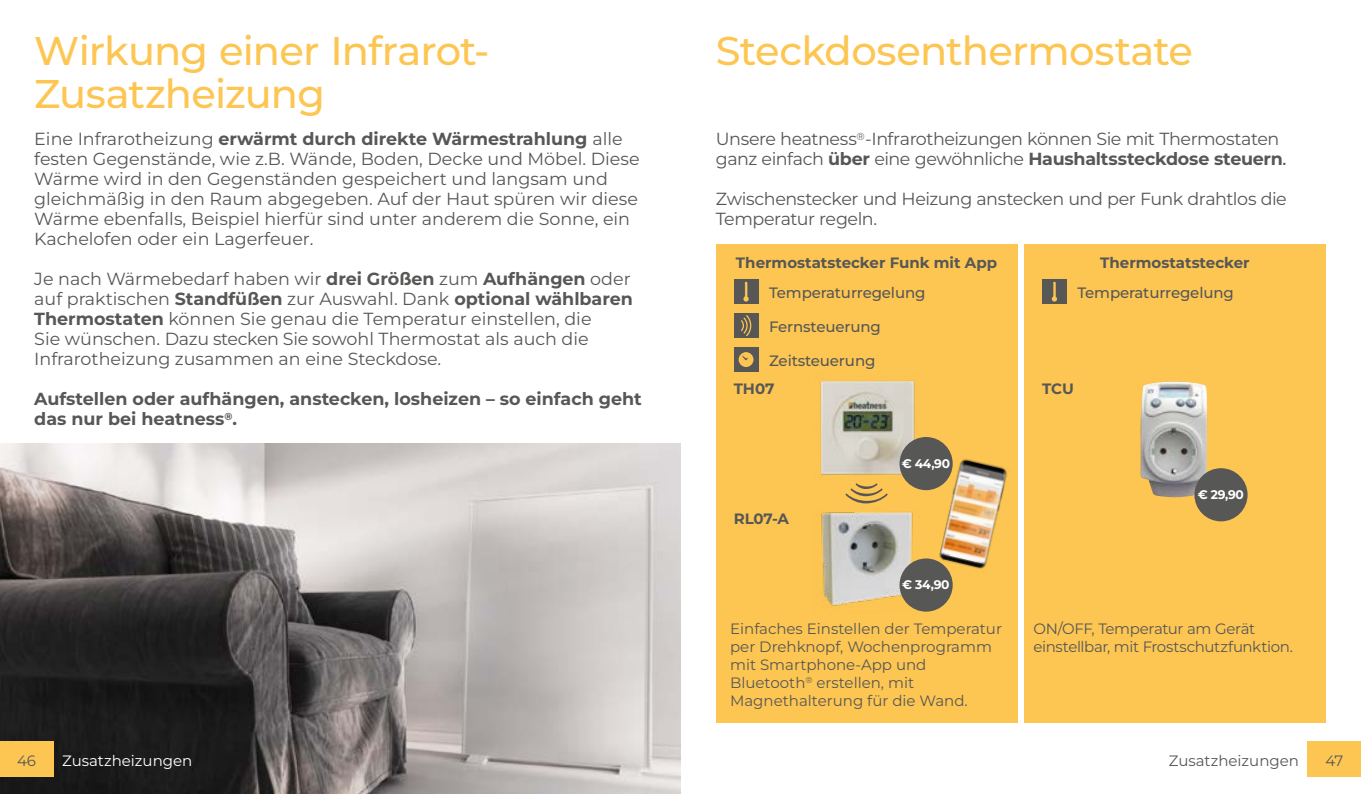
<style>
.page{position:relative;width:1361px;height:794px;background:#fff}
.page>*{position:absolute;margin:0;border:0;box-sizing:border-box;transform-origin:0 0}
.t1{font:500 40px/42.5px "Montserrat";letter-spacing:-.02em;color:#fdc652}
.t2{font:17.5px/20px "Montserrat";color:#575756}
.t3{font:17.5px/20px "Montserrat";letter-spacing:-.025em;color:#575756}
.t4{font:700 17.5px/20px "Montserrat";color:#575756}
.t5{font:17.5px/20px "Montserrat";letter-spacing:-.03em;color:#575756}
.t6{font:15px/18px "Montserrat";color:#575756}
.t7{font:500 15px "Montserrat";letter-spacing:-.01em;color:#575756}
.t8{font:15px/18px "Montserrat";letter-spacing:-.025em;color:#575756}
.t9{font:700 15px "Montserrat";color:#575756}
.t10{font:15px "Montserrat";color:#fff}
.t11{font:700 12.5px "Montserrat";letter-spacing:-.02em;color:#fff}
.s1{font-weight:700}
.s2{font-weight:500}
</style>
<div class="page">
<img style="left:0;top:443px;width:680px;height:351px">
<div style="left:1024px;top:244px;width:301px;height:478px;background:#fdc652"></div>
<div style="left:716px;top:244px;width:301px;height:478px;background:#fdc652"></div>
<div style="left:733px;top:279px;width:25px;height:25px;background:#575756"></div>
<svg style="left:743px;top:282px;width:5px;height:19px"></svg>
<div style="left:733px;top:347px;width:25px;height:25px;background:#575756"></div>
<svg style="left:738px;top:352px;width:15px;height:15px"></svg>
<div style="left:733px;top:313px;width:25px;height:25px;background:#575756"></div>
<svg style="left:741px;top:315px;width:10px;height:21px"></svg>
<div style="left:1042px;top:279px;width:25px;height:25px;background:#575756"></div>
<svg style="left:1052px;top:282px;width:5px;height:19px"></svg>
<svg style="left:845px;top:483px;width:43px;height:20px"></svg>
<img style="left:820px;top:380px;width:100px;height:96px">
<img style="left:821px;top:512px;width:98px;height:99px">
<img style="left:1140px;top:381px;width:67px;height:116px">
<div style="left:899px;top:437px;width:53px;height:53px;background:#575756;border-radius:50%"></div>
<img style="left:917px;top:442px;width:90px;height:151px">
<div style="left:899px;top:558px;width:53px;height:53px;background:#575756;border-radius:50%"></div>
<div style="left:1194px;top:468px;width:53px;height:53px;background:#575756;border-radius:50%"></div>
<div style="left:1307px;top:741px;width:54px;height:35px;background:#fdc652"></div>
<div style="left:0;top:741px;width:53px;height:35px;background:#fdc652"></div>
<h1 class="t1" style="left:34px;top:29px;width:457px">Wirkung einer Infrarot-<br>Zusatzheizung</h1>
<p class="t2" style="left:34px;top:129px;width:607px">Eine Infrarotheizung <span class="s1">erwärmt durch direkte Wärmestrahlung</span> alle festen Gegenstände, wie z.B. Wände, Boden, Decke und Möbel. Diese Wärme wird in den Gegenständen gespeichert und langsam und gleichmäßig in den Raum abgegeben. Auf der Haut spüren wir diese Wärme ebenfalls, Beispiel hierfür sind unter anderem die Sonne, ein Kachelofen oder ein Lagerfeuer.</p>
<p class="t2" style="left:34px;top:269px;width:600px">Je nach Wärmebedarf haben wir <span class="s1">drei Größen</span> zum <span class="s1">Aufhängen</span> oder auf praktischen <span class="s1">Standfüßen</span> zur Auswahl. Dank <span class="s1">optional wählbaren Thermostaten</span> können Sie genau die Temperatur einstellen, die<br>Sie wünschen. Dazu stecken Sie sowohl Thermostat als auch die Infrarotheizung zusammen an eine Steckdose.</p>
<p class="t4" style="left:34px;top:389px;width:609px">Aufstellen oder aufhängen, anstecken, losheizen – so einfach geht das nur bei heatness<sup>®</sup>.</p>
<h1 class="t1" style="left:716px;top:29px;width:478px">Steckdosenthermostate</h1>
<p class="t3" style="left:716px;top:129px;width:572px">Unsere heatness<sup>®</sup>-Infrarotheizungen können Sie mit Thermostaten ganz einfach <span class="s1">über</span> eine gewöhnliche <span class="s1">Haushaltssteckdose steuern</span><span class="s2">.</span></p>
<p class="t5" style="left:716px;top:189px;width:572px">Zwischenstecker und Heizung anstecken und per Funk drahtlos die<br>Temperatur regeln.</p>
<p class="t9" style="left:736px;top:253px;width:263px">Thermostatstecker Funk mit App</p>
<p class="t9" style="left:1100px;top:253px;width:151px">Thermostatstecker</p>
<p class="t7" style="left:769px;top:282px;width:158px">Temperaturregelung</p>
<p class="t7" style="left:769px;top:316px;width:113px">Fernsteuerung</p>
<p class="t7" style="left:769px;top:350px;width:108px">Zeitsteuerung</p>
<p class="t9" style="left:733px;top:378px;width:42px">TH07</p>
<p class="t9" style="left:733px;top:509px;width:57px">RL07-A</p>
<p class="t11" style="left:901px;top:455px;width:50px">€ 44,90</p>
<p class="t11" style="left:902px;top:576px;width:49px">€ 34,90</p>
<p class="t6" style="left:730px;top:619px;width:273px">Einfaches Einstellen der Temperatur per Drehknopf, Wochenprogramm mit Smartphone-App und<br>Bluetooth<sup>®</sup> erstellen, mit<br>Magnethalterung für die Wand.</p>
<p class="t7" style="left:1077px;top:282px;width:158px">Temperaturregelung</p>
<p class="t9" style="left:1042px;top:378px;width:33px">TCU</p>
<p class="t11" style="left:1197px;top:486px;width:48px">€ 29,90</p>
<p class="t8" style="left:1033px;top:619px;width:261px">ON/OFF, Temperatur am Gerät einstellbar, mit Frostschutzfunktion.</p>
<p class="t10" style="left:62px;top:750px;width:132px">Zusatzheizungen</p>
<p class="t6" style="left:1168px;top:751px;width:132px">Zusatzheizungen</p>
<p class="t6" style="left:17px;top:751px;width:21px">46</p>
<p class="t6" style="left:1325px;top:751px;width:20px">47</p>
</div>
